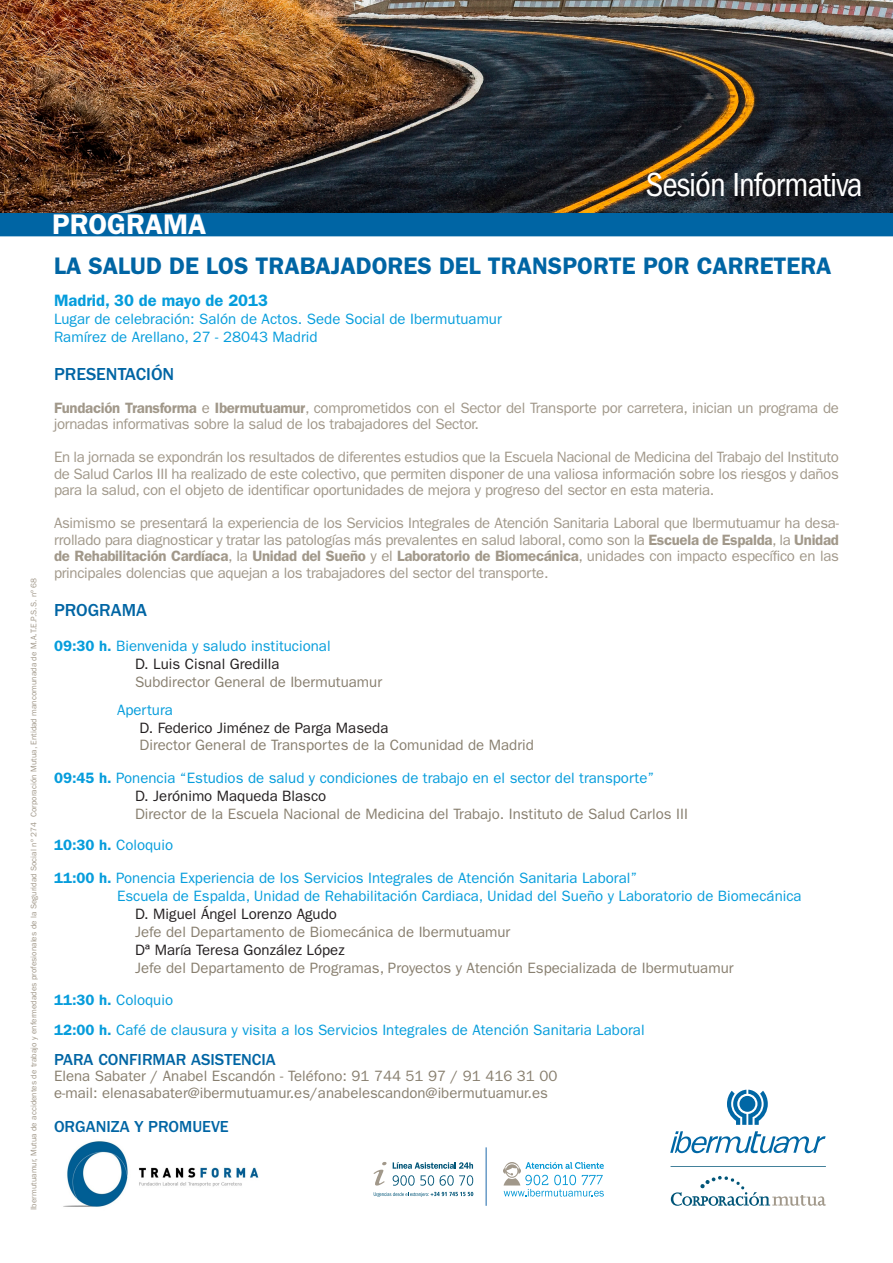
<style>
.page{position:relative;width:893px;height:1263px;background:#fff}
.page>*{position:absolute;margin:0;border:0;box-sizing:border-box;transform-origin:0 0}
.t1{font:condensed 34.5px "ITC Franklin Gothic Std";letter-spacing:-.03em;color:#fff}
.t2{font:600 28.5px "ITC Franklin Gothic Std";color:#fff}
.t3{font:600 24px "ITC Franklin Gothic Std";color:#0065a4}
.t4{font:500 18px "ITC Franklin Gothic Std";color:#0065a4}
.t5{font:500 16.5px "ITC Franklin Gothic Std";color:#0065a4}
.t6{font:600 16.5px "ITC Franklin Gothic Std";color:#069ddc}
.t7{font:15px/16.5px "ITC Franklin Gothic Std";letter-spacing:-.02em;color:#a1988a;text-align:justify}
.t8{font:15px "ITC Franklin Gothic Std";color:#069ddc}
.t9{font:15px "ITC Franklin Gothic Std";color:#887f6f}
.t10{font:15px "ITC Franklin Gothic Std";color:#231f20}
.t11{font:8.1px "ITC Franklin Gothic Std";color:#a1988a}
.s1{font-weight:600}
</style>
<div class="page">
<img style="left:0;top:0;width:893px;height:213px">
<div style="left:1px;top:214px;width:891px;height:22px;background:#0065a4"></div>
<div style="left:0;top:213px;width:893px;height:23px;border:2px solid #0065a4"></div>
<svg style="left:373px;top:1162px;width:14px;height:23px"></svg>
<svg style="left:393px;top:1175px;width:41px;height:11px"></svg>
<svg style="left:440px;top:1175px;width:33px;height:11px"></svg>
<svg style="left:393px;top:1162px;width:80px;height:7px"></svg>
<svg style="left:374px;top:1192px;width:99px;height:5px"></svg>
<hr style="left:486px;top:1147px;width:1px;height:59px;background:#1d68aa">
<svg style="left:503px;top:1162px;width:101px;height:34px"></svg>
<img style="left:63px;top:1141px;width:196px;height:66px">
<svg style="left:671px;top:1166px;width:155px;height:1px"></svg>
<svg style="left:670px;top:1131px;width:156px;height:22px"></svg>
<svg style="left:727px;top:1090px;width:41px;height:35px"></svg>
<svg style="left:671px;top:1176px;width:155px;height:30px"></svg>
<p class="t11" style="left:29px;top:1210px;width:633px;rotate:-90deg">Ibermutuamur, Mutua de accidentes de trabajo y enfermedades profesionales de la Seguridad Social nº 274 Corporación Mutua, Entidad mancomunada de M.A.T.E.P.S.S. nº 68</p>
<p class="t2" style="left:52px;top:208px;width:156px">PROGRAMA</p>
<p class="t1" style="left:646px;top:165px;width:218px">Sesión Informativa</p>
<p class="t3" style="left:54px;top:251px;width:779px">LA SALUD DE LOS TRABAJADORES DEL TRANSPORTE POR CARRETERA</p>
<p class="t6" style="left:54px;top:290px;width:215px">Madrid, 30 de mayo de 2013</p>
<p class="t8" style="left:54px;top:310px;width:449px">Lugar de celebración: Salón de Actos. Sede Social de Ibermutuamur</p>
<p class="t8" style="left:54px;top:328px;width:265px">Ramírez de Arellano, 27 - 28043 Madrid</p>
<p class="t4" style="left:54px;top:364px;width:122px">PRESENTACIÓN</p>
<p class="t7" style="left:54px;top:400px;width:786px"><span class="s1">Fundación Transforma</span> e <span class="s1">Ibermutuamur</span>, comprometidos con el Sector del Transporte por carretera, inician un programa de jornadas informativas sobre la salud de los trabajadores del Sector.</p>
<p class="t7" style="left:54px;top:449px;width:786px">En la jornada se expondrán los resultados de diferentes estudios que la Escuela Nacional de Medicina del Trabajo del Instituto de Salud Carlos III ha realizado de este colectivo, que permiten disponer de una valiosa información sobre los riesgos y daños para la salud, con el objeto de identificar oportunidades de mejora y progreso del sector en esta materia.</p>
<p class="t7" style="left:54px;top:515px;width:786px">Asimismo se presentará la experiencia de los Servicios Integrales de Atención Sanitaria Laboral que Ibermutuamur ha desa&shy;rrollado para diagnosticar y tratar las patologías más prevalentes en salud laboral, como son la <span class="s1">Escuela de Espalda</span>, la <span class="s1">Unidad de Rehabilitación Cardíaca</span>, la <span class="s1">Unidad del Sueño</span> y el <span class="s1">Laboratorio de Biomecánica</span>, unidades con impacto específico en las principales dolencias que aquejan a los trabajadores del sector del transporte.</p>
<p class="t4" style="left:54px;top:600px;width:95px">PROGRAMA</p>
<p class="t8" style="left:54px;top:637px;width:278px"><span class="s1">09:30 h.</span> Bienvenida y saludo institucional</p>
<p class="t10" style="left:135px;top:655px;width:146px">D. Luis Cisnal Gredilla</p>
<p class="t9" style="left:135px;top:673px;width:249px">Subdirector General de Ibermutuamur</p>
<p class="t8" style="left:117px;top:701px;width:57px">Apertura</p>
<p class="t10" style="left:139px;top:719px;width:250px">D. Federico Jiménez de Parga Maseda</p>
<p class="t9" style="left:140px;top:736px;width:396px">Director General de Transportes de la Comunidad de Madrid</p>
<p class="t8" style="left:54px;top:769px;width:602px"><span class="s1">09:45 h.</span> Ponencia “Estudios de salud y condiciones de trabajo en el sector del transporte”</p>
<p class="t10" style="left:135px;top:787px;width:193px">D. Jerónimo Maqueda Blasco</p>
<p class="t9" style="left:135px;top:805px;width:554px">Director de la Escuela Nacional de Medicina del Trabajo. Instituto de Salud Carlos III</p>
<p class="t8" style="left:54px;top:836px;width:121px"><span class="s1">10:30 h.</span> Coloquio</p>
<p class="t8" style="left:54px;top:869px;width:585px"><span class="s1">11:00 h.</span> Ponencia Experiencia de los Servicios Integrales de Atención Sanitaria Laboral”</p>
<p class="t8" style="left:117px;top:887px;width:686px">Escuela de Espalda, Unidad de Rehabilitación Cardiaca, Unidad del Sueño y Laboratorio de Biomecánica</p>
<p class="t10" style="left:135px;top:905px;width:203px">D. Miguel Ángel Lorenzo Agudo</p>
<p class="t9" style="left:135px;top:923px;width:377px">Jefe del Departamento de Biomecánica de Ibermutuamur</p>
<p class="t10" style="left:135px;top:941px;width:211px">Dª María Teresa González López</p>
<p class="t9" style="left:135px;top:959px;width:600px">Jefe del Departamento de Programas, Proyectos y Atención Especializada de Ibermutuamur</p>
<p class="t8" style="left:54px;top:991px;width:121px"><span class="s1">11:30 h.</span> Coloquio</p>
<p class="t8" style="left:54px;top:1021px;width:592px"><span class="s1">12:00 h.</span> Café de clausura y visita a los Servicios Integrales de Atención Sanitaria Laboral</p>
<p class="t5" style="left:54px;top:1050px;width:223px">PARA CONFIRMAR ASISTENCIA</p>
<p class="t9" style="left:54px;top:1067px;width:505px">Elena Sabater / Anabel Escandón - Teléfono: 91 744 51 97 / 91 416 31 00</p>
<p class="t9" style="left:54px;top:1084px;width:495px">e-mail: elenasabater@ibermutuamur.es/anabelescandon@ibermutuamur.es</p>
<p class="t5" style="left:54px;top:1117px;width:176px">ORGANIZA Y PROMUEVE</p>
</div>
